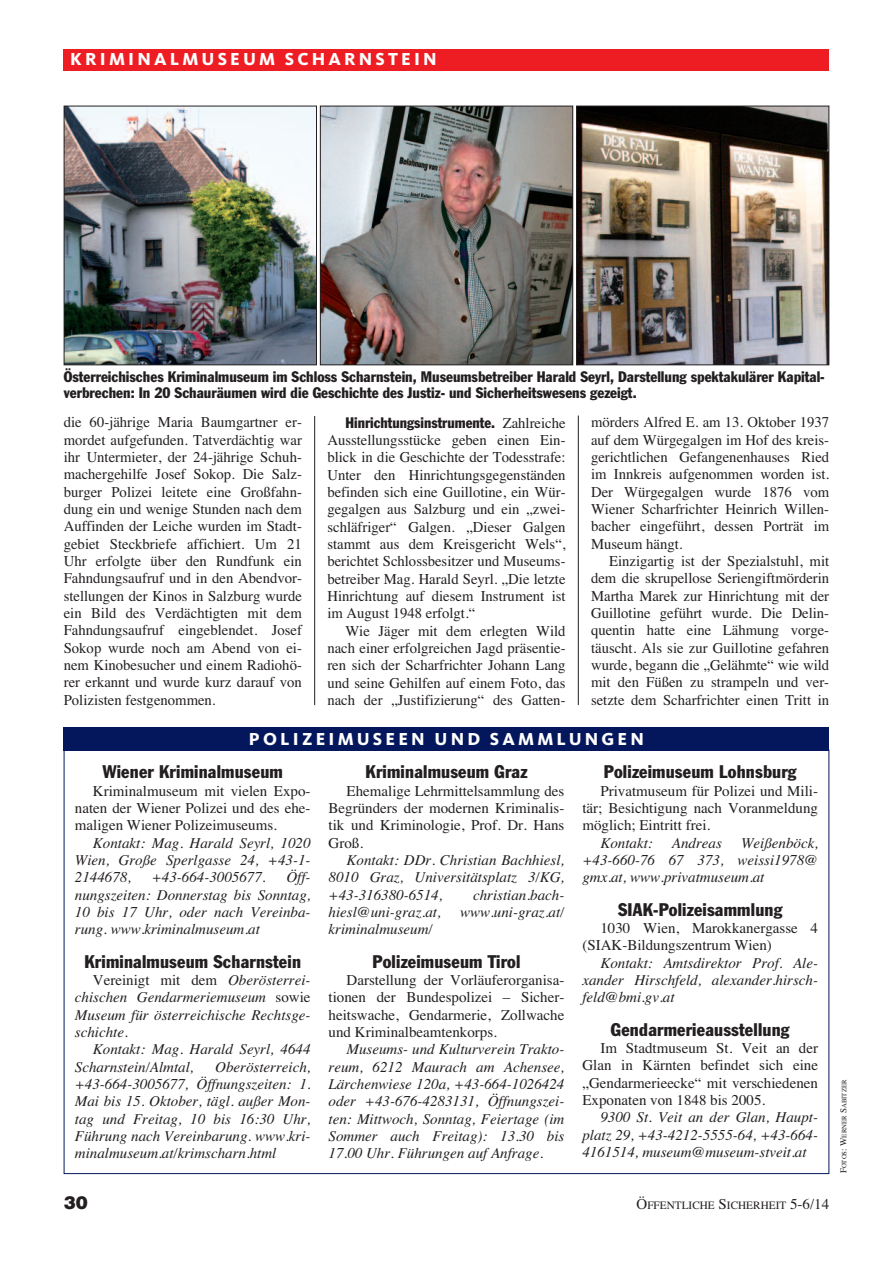
<style>
.page{position:relative;width:893px;height:1263px;background:#fff}
.page>*{position:absolute;margin:0;border:0;box-sizing:border-box;transform-origin:0 0}
.t1{font:condensed 18px "Franklin Gothic";letter-spacing:.01em;color:#231f20}
.t2{font:800 18px "Kievit";letter-spacing:.175em;color:#fff}
.t3{font:900 18px "Helvetica";color:#231f20}
.t4{font:15px/17.4px "Times";color:#231f20;text-align:justify}
.t5{font:italic 15px/17.2px "Times";color:#231f20;text-align:justify}
.t6{font:condensed 15px/15.8px "Franklin Gothic";color:#231f20}
.t7{font:11.25px "Times";color:#231f20}
.t8{font:6.75px "Times";color:#231f20}
.s1{font-family:"Times";font-stretch:normal}
.s2{font-style:normal}
.s3{font-size:15px}
.s4{font-size:9px}
</style>
<div class="page">
<hr style="left:314px;top:415px;width:1px;height:290px;background:#231f20">
<div style="left:64px;top:49px;width:765px;height:21px;background:#ee1d23"></div>
<img style="left:66px;top:108px;width:249px;height:255px">
<div style="left:64px;top:106px;width:253px;height:259px;border:1px solid #231f20"></div>
<img style="left:322px;top:108px;width:249px;height:255px">
<div style="left:320px;top:106px;width:253px;height:259px;border:1px solid #231f20"></div>
<img style="left:578px;top:108px;width:249px;height:255px">
<div style="left:576px;top:106px;width:253px;height:259px;border:1px solid #231f20"></div>
<hr style="left:578px;top:415px;width:1px;height:290px;background:#231f20">
<div style="left:64px;top:727px;width:765px;height:23px;background:#04175c"></div>
<p class="t2" style="left:70px;top:53px;width:368px">KRIMINALMUSEUM SCHARNSTEIN</p>
<p class="t6" style="left:64px;top:370px;width:762px">Österreichisches Kriminalmuseum im Schloss Scharnstein, Museumsbetreiber Harald Seyrl, Darstellung spektakulärer Kapital&shy;verbrechen: In 20 Schauräumen wird die Geschichte des Justiz- und Sicherheitswesens gezeigt.</p>
<p class="t4" style="left:64px;top:413px;width:240px">die 60-jährige Maria Baumgartner er&shy;mordet aufgefunden. Tatverdächtig war ihr Untermieter, der 24-jährige Schuh&shy;machergehilfe Josef Sokop. Die Salz&shy;burger Polizei leitete eine Großfahn&shy;dung ein und wenige Stunden nach dem Auffinden der Leiche wurden im Stadt&shy;gebiet Steckbriefe affichiert. Um 21<br>Uhr erfolgte über den Rundfunk ein Fahndungsaufruf und in den Abendvor&shy;stellungen der Kinos in Salzburg wurde ein Bild des Verdächtigten mit dem Fahndungsaufruf eingeblendet. Josef Sokop wurde noch am Abend von ei&shy;nem Kinobesucher und einem Radiohö&shy;rer erkannt und wurde kurz darauf von Polizisten festgenommen.</p>
<p class="t6" style="left:345px;top:416px;width:222px">Hinrichtungsinstrumente. <span class="s1">Zahlreiche</span></p>
<p class="t4" style="left:327px;top:431px;width:240px">Ausstellungsstücke geben einen Ein&shy;blick in die Geschichte der Todesstrafe:<br>Unter den Hinrichtungsgegenständen befinden sich eine Guillotine, ein Wür&shy;gegalgen aus Salzburg und ein „zwei&shy;schläfriger“ Galgen. „Dieser Galgen stammt aus dem Kreisgericht Wels“, berichtet Schlossbesitzer und Museums&shy;betreiber Mag. Harald Seyrl. „Die letzte Hinrichtung auf diesem Instrument ist im August 1948 erfolgt.“</p>
<p class="t4" style="left:327px;top:622px;width:240px;text-indent:18px">Wie Jäger mit dem erlegten Wild nach einer erfolgreichen Jagd präsentie&shy;ren sich der Scharfrichter Johann Lang und seine Gehilfen auf einem Foto, das nach der „Justifizierung“ des Gatten-</p>
<p class="t4" style="left:591px;top:413px;width:240px">mörders Alfred E. am 13. Oktober 1937 auf dem Würgegalgen im Hof des kreis&shy;gerichtlichen Gefangenenhauses Ried im Innkreis aufgenommen worden ist.<br>Der Würgegalgen wurde 1876 vom Wiener Scharfrichter Heinrich Willen&shy;bacher eingeführt, dessen Porträt im Museum hängt.</p>
<p class="t4" style="left:591px;top:552px;width:240px;text-indent:18px">Einzigartig ist der Spezialstuhl, mit dem die skrupellose Seriengiftmörderin Martha Marek zur Hinrichtung mit der Guillotine geführt wurde. Die Delin&shy;quentin hatte eine Lähmung vorge&shy;täuscht. Als sie zur Guillotine gefahren wurde, begann die „Gelähmte“ wie wild mit den Füßen zu strampeln und ver&shy;setzte dem Scharfrichter einen Tritt in</p>
<p class="t2" style="left:249px;top:733px;width:397px">POLIZEIMUSEEN UND SAMMLUNGEN</p>
<p class="t1" style="left:103px;top:765px;width:182px">Wiener Kriminalmuseum</p>
<p class="t4" style="left:75px;top:782px;width:237px;text-indent:18px">Kriminalmuseum mit vielen Expo&shy;naten der Wiener Polizei und des ehe&shy;maligen Wiener Polizeimuseums.</p>
<p class="t5" style="left:75px;top:834px;width:237px;text-indent:18px">Kontakt: Mag. Harald Seyrl, 1020<br>Wien, Große Sperlgasse 24, +43-1- 2144678,</p>
<p class="t5" style="left:75px;top:868px;width:237px;text-indent:212px">Öff&shy;nungszeiten: Donnerstag bis Sonntag, 10 bis 17 Uhr, oder nach Vereinba&shy;rung. www.kriminalmuseum.at</p>
<p class="t1" style="left:84px;top:955px;width:218px">Kriminalmuseum Scharnstein</p>
<p class="t5" style="left:75px;top:971px;width:237px;text-indent:18px"><span class="s2">Vereinigt mit dem</span> Oberösterrei&shy;chischen Gendarmeriemuseum <span class="s2">sowie </span>Museum für österreichische Rechtsge&shy;schichte.</p>
<p class="t5" style="left:75px;top:1040px;width:237px;text-indent:18px">Kontakt: Mag. Harald Seyrl, 4644<br>Scharnstein/Almtal,</p>
<p class="t5" style="left:152px;top:868px;width:115px">+43-664-3005677.</p>
<p class="t5" style="left:75px;top:1058px;width:237px;text-indent:140px">Oberösterreich, +43-664-3005677, Öffnungszeiten: 1.<br>Mai bis 15. Oktober, tägl. außer Mon&shy;tag und Freitag, 10 bis 16:30 Uhr, Führung nach Vereinbarung. www.kri&shy;minalmuseum.at/krimscharn.html</p>
<p class="t1" style="left:366px;top:765px;width:163px">Kriminalmuseum Graz</p>
<p class="t4" style="left:329px;top:782px;width:237px;text-indent:18px">Ehemalige Lehrmittelsammlung des Begründers der modernen Kriminalis&shy;tik und Kriminologie, Prof. Dr. Hans Groß.</p>
<p class="t5" style="left:329px;top:851px;width:237px;text-indent:18px">Kontakt: DDr. Christian Bachhiesl, 8010 Graz, Universitätsplatz 3/KG, +43-316380-6514,</p>
<p class="t5" style="left:473px;top:886px;width:93px">christian.bach-</p>
<p class="t5" style="left:329px;top:903px;width:114px">hiesl@uni-graz.at,</p>
<p class="t5" style="left:460px;top:903px;width:106px">www.uni-graz.at/</p>
<p class="t5" style="left:329px;top:920px;width:106px">kriminalmuseum/</p>
<p class="t1" style="left:373px;top:955px;width:149px">Polizeimuseum Tirol</p>
<p class="t4" style="left:329px;top:971px;width:237px;text-indent:18px">Darstellung der Vorläuferorganisa&shy;tionen der Bundespolizei – Sicher&shy;heitswache, Gendarmerie, Zollwache und Kriminalbeamtenkorps.</p>
<p class="t5" style="left:329px;top:1040px;width:237px;text-indent:18px">Museums- und Kulturverein Trakto&shy;reum, 6212 Maurach am Achensee, Lärchenwiese 120a, +43-664-1026424 oder +43-676-4283131, Öffnungszei&shy;ten: Mittwoch, Sonntag, Feiertage (im Sommer auch Freitag): 13.30 bis 17.00 Uhr. Führungen auf Anfrage.</p>
<p class="t1" style="left:604px;top:765px;width:194px">Polizeimuseum Lohnsburg</p>
<p class="t4" style="left:582px;top:782px;width:237px;text-indent:18px">Privatmuseum für Polizei und Mili&shy;tär; Besichtigung nach Voranmeldung möglich; Eintritt frei.</p>
<p class="t5" style="left:600px;top:834px;width:54px">Kontakt:</p>
<p class="t5" style="left:672px;top:834px;width:51px">Andreas</p>
<p class="t5" style="left:582px;top:834px;width:237px;text-indent:159px">Weißenböck, +43-660-76 67 373, weissi1978@ gmx.at, www.privatmuseum.at</p>
<p class="t1" style="left:618px;top:903px;width:166px">SIAK-Polizeisammlung</p>
<p class="t4" style="left:582px;top:919px;width:237px;text-indent:18px">1030 Wien, Marokkanergasse 4 (SIAK-Bildungszentrum Wien)</p>
<p class="t5" style="left:582px;top:954px;width:237px;text-indent:18px">Kontakt: Amtsdirektor Prof. Ale&shy;xander Hirschfeld, alexander.hirsch&shy;feld@bmi.gv.at</p>
<p class="t1" style="left:611px;top:1023px;width:180px">Gendarmerieausstellung</p>
<p class="t4" style="left:582px;top:1039px;width:237px;text-indent:18px">Im Stadtmuseum St. Veit an der Glan in Kärnten befindet sich eine „Gendarmerieecke“ mit verschiedenen Exponaten von 1848 bis 2005.</p>
<p class="t5" style="left:582px;top:1108px;width:237px;text-indent:18px">9300 St. Veit an der Glan, Haupt&shy;platz 29, +43-4212-5555-64, +43-664- 4161514, museum@museum-stveit.at</p>
<p class="t3" style="left:64px;top:1192px;width:26px">30</p>
<p class="t7" style="left:636px;top:1198px;width:194px"><span class="s3">Ö</span>FFENTLICHE <span class="s3">S</span>ICHERHEIT <span class="s3">5-6/14</span></p>
<p class="t8" style="left:840px;top:1173px;width:95px;rotate:-90deg"><span class="s4">F</span>OTOS<span class="s4">: W</span>ERNER <span class="s4">S</span>ABITZER</p>
</div>
